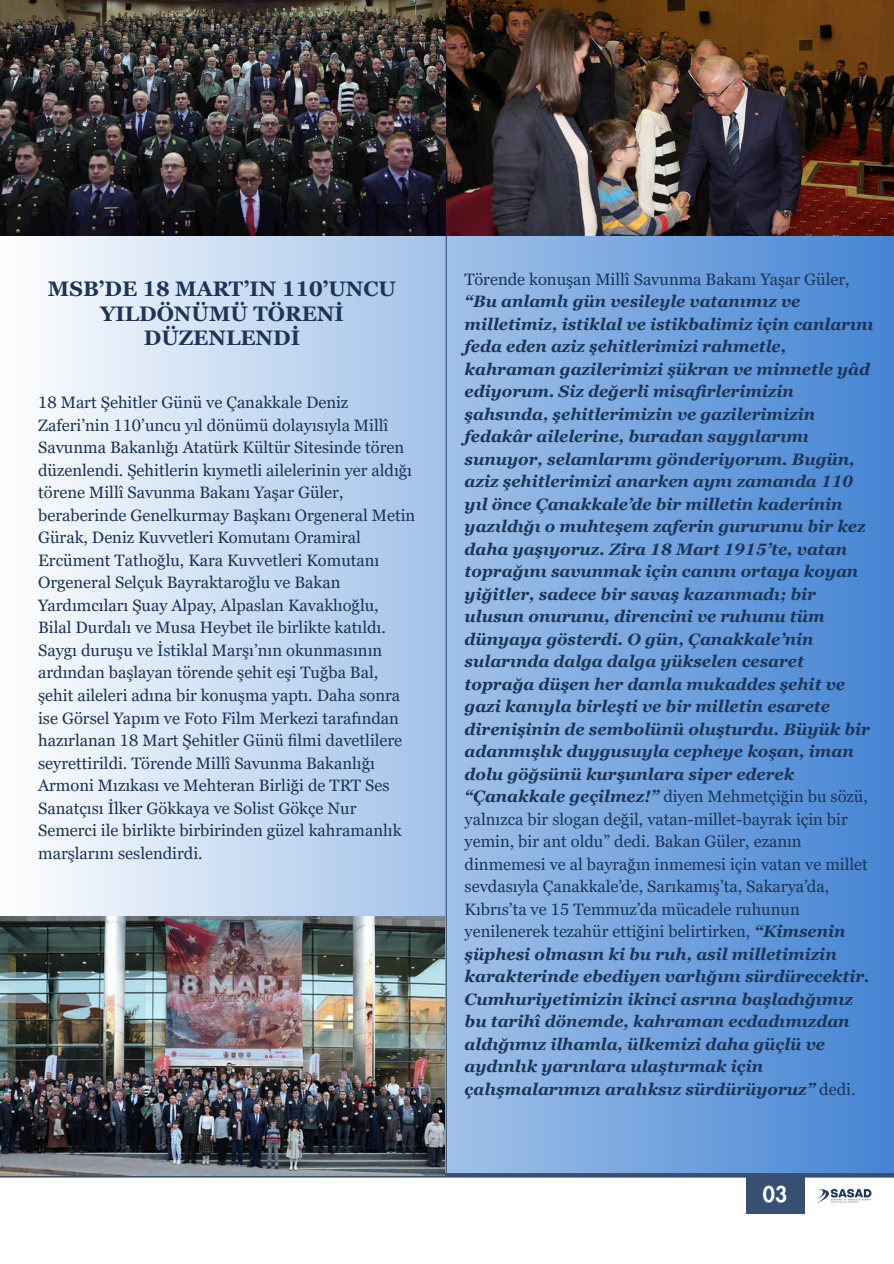
<style>
.page{position:relative;width:894px;height:1264px;background:#fff}
.page>*{position:absolute;margin:0;border:0;box-sizing:border-box;transform-origin:0 0}
.t1{font:700 21px/24.8px "Georgia Pro";color:#1c3557;text-align:center}
.t2{font:800 21px "Futura LT Pro";color:#fff}
.t3{font:italic 700 16.5px/22.5px "Georgia Pro";color:#1c3557}
.t4{font:16.5px/22.5px "Georgia Pro";color:#1c3557}
.s1{font-weight:400;font-style:normal}
</style>
<div class="page">
<div style="left:0;top:0;width:893px;height:1174px;background:linear-gradient(to right,#fefefe,#4584d3)"></div>
<hr style="left:445px;top:0;width:1px;height:1173px;background:#364f73">
<img style="left:804px;top:1157px;width:78px;height:57px">
<svg style="left:0;top:1172px;width:893px;height:5px;background:#4d6689"></svg>
<div style="left:745px;top:1175px;width:59px;height:38px;background:#364f73"></div>
<img style="left:0;top:916px;width:444px;height:259px">
<img style="left:0;top:0;width:893px;height:235px">
<h1 class="t1" style="left:48px;top:276px;width:349px">MSB’DE 18 MART’IN 110’UNCU<br>YILDÖNÜMÜ TÖRENİ<br>DÜZENLENDİ</h1>
<p class="t3" style="left:464px;top:267px;width:410px"><span class="s1">Törende konuşan Millî Savunma Bakanı Yaşar Güler, </span>“Bu anlamlı gün vesileyle vatanımız ve milletimiz, istiklal ve istikbalimiz için canlarını feda eden aziz şehitlerimizi rahmetle, kahraman gazilerimizi şükran ve minnetle yâd ediyorum. Siz değerli misafirlerimizin şahsında, şehitlerimizin ve gazilerimizin fedakâr ailelerine, buradan saygılarımı sunuyor, selamlarımı gönderiyorum. Bugün, aziz şehitlerimizi anarken aynı zamanda 110 yıl önce Çanakkale’de bir milletin kaderinin yazıldığı o muhteşem zaferin gururunu bir kez daha yaşıyoruz. Zira 18 Mart 1915’te, vatan toprağını savunmak için canını ortaya koyan yiğitler, sadece bir savaş kazanmadı; bir ulusun onurunu, direncini ve ruhunu tüm dünyaya gösterdi. O gün, Çanakkale’nin sularında dalga dalga yükselen cesaret toprağa düşen her damla mukaddes şehit ve gazi kanıyla birleşti ve bir milletin esarete direnişinin de sembolünü oluşturdu. Büyük bir</p>
<p class="t3" style="left:464px;top:740px;width:406px">adanmışlık duygusuyla cepheye koşan, iman dolu göğsünü kurşunlara siper ederek “Çanakkale geçilmez!” <span class="s1">diyen Mehmetçiğin bu sözü, yalnızca bir slogan değil, vatan-millet-bayrak için bir yemin, bir ant oldu” dedi. Bakan Güler, ezanın dinmemesi ve al bayrağın inmemesi için vatan ve millet sevdasıyla Çanakkale’de, Sarıkamış’ta, Sakarya’da, Kıbrıs’ta ve 15 Temmuz’da mücadele ruhunun yenilenerek tezahür ettiğini belirtirken,</span> “Kimsenin şüphesi olmasın ki bu ruh, asil milletimizin karakterinde ebediyen varlığını sürdürecektir.<br>Cumhuriyetimizin ikinci asrına başladığımız bu tarihî dönemde, kahraman ecdadımızdan aldığımız ilhamla, ülkemizi daha güçlü ve aydınlık yarınlara ulaştırmak için çalışmalarımızı aralıksız sürdürüyoruz” <span class="s1">dedi.</span></p>
<p class="t4" style="left:38px;top:391px;width:378px">18 Mart Şehitler Günü ve Çanakkale Deniz Zaferi’nin 110’uncu yıl dönümü dolayısıyla Millî Savunma Bakanlığı Atatürk Kültür Sitesinde tören düzenlendi. Şehitlerin kıymetli ailelerinin yer aldığı törene Millî Savunma Bakanı Yaşar Güler, beraberinde Genelkurmay Başkanı Orgeneral Metin Gürak, Deniz Kuvvetleri Komutanı Oramiral Ercüment Tatlıoğlu, Kara Kuvvetleri Komutanı Orgeneral Selçuk Bayraktaroğlu ve Bakan Yardımcıları Şuay Alpay, Alpaslan Kavaklıoğlu, Bilal Durdalı ve Musa Heybet ile birlikte katıldı.</p>
<p class="t4" style="left:38px;top:639px;width:365px">Saygı duruşu ve İstiklal Marşı’nın okunmasının ardından başlayan törende şehit eşi Tuğba Bal, şehit aileleri adına bir konuşma yaptı. Daha sonra ise Görsel Yapım ve Foto Film Merkezi tarafından hazırlanan 18 Mart Şehitler Günü filmi davetlilere seyrettirildi. Törende Millî Savunma Bakanlığı Armoni Mızıkası ve Mehteran Birliği de TRT Ses Sanatçısı İlker Gökkaya ve Solist Gökçe Nur Semerci ile birlikte birbirinden güzel kahramanlık marşlarını seslendirdi.</p>
<p class="t2" style="left:762px;top:1184px;width:26px">03</p>
</div>
